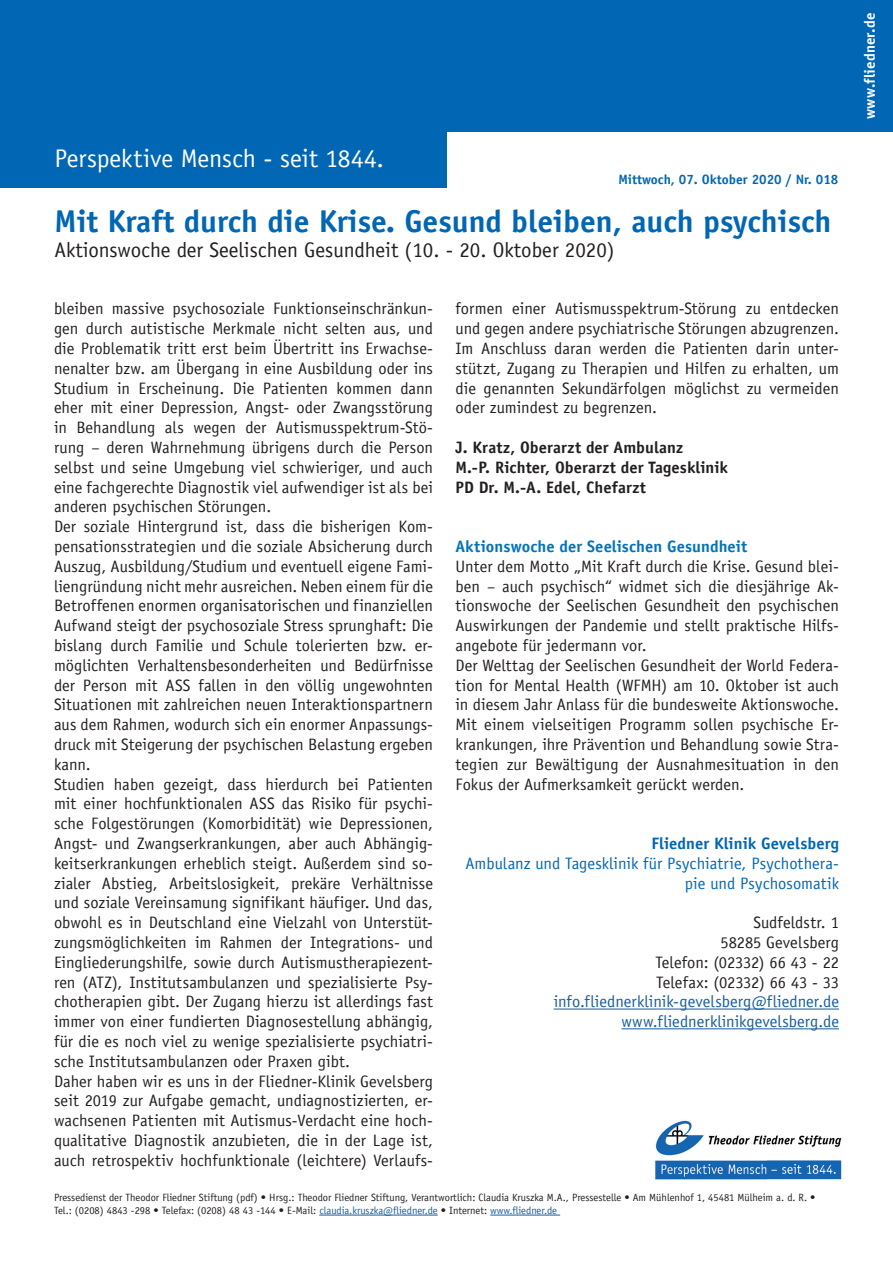
<style>
.page{position:relative;width:893px;height:1263px;background:#fff}
.page>*{position:absolute;margin:0;border:0;box-sizing:border-box;transform-origin:0 0}
.t1{font:700 31.5px "Officina Sans";color:#0166b3}
.t2{font:25.5px "Officina Sans";color:#fff}
.t3{font:21px "Officina Sans";color:#231f20}
.t4{font:16.5px/19.8px "Officina Sans";color:#231f20;text-align:justify}
.t5{font:700 16.5px "Officina Sans";letter-spacing:.005em;color:#231f20}
.t6{font:16.5px "Officina Sans";letter-spacing:.005em;color:#175d9e}
.t7{font:16.5px/19.8px "Officina Sans";color:#0166b3;text-align:right}
.t8{font:700 16.5px "Officina Sans";letter-spacing:.005em;color:#0072bc}
.t9{font:700 16.5px "Officina Sans";letter-spacing:.005em;color:#0166b3}
.t10{font:700 15px "Officina Sans";letter-spacing:.01em;color:#fff}
.t11{font:700 13.5px "Officina Sans";color:#0166b3}
.t12{font:10.5px "Officina Sans";color:#231f20}
.s1{color:#175d9e}
</style>
<div class="page">
<hr style="left:554px;top:1009px;width:285px;height:1px;background:#175d9e">
<hr style="left:621px;top:1028px;width:218px;height:1px;background:#175d9e">
<div style="left:0;top:131px;width:446px;height:57px;background:#0166b3"></div>
<img style="left:655px;top:1120px;width:187px;height:60px">
<hr style="left:319px;top:1215px;width:119px;height:1px;background:#175d9e">
<hr style="left:490px;top:1215px;width:70px;height:1px;background:#175d9e">
<div style="left:0;top:0;width:893px;height:132px;background:#0166b3"></div>
<p class="t2" style="left:54px;top:143px;width:331px">Perspektive Mensch - seit 1844.</p>
<p class="t11" style="left:618px;top:171px;width:222px">Mittwoch, 07. Oktober 2020 / Nr. 018</p>
<p class="t1" style="left:54px;top:201px;width:778px">Mit Kraft durch die Krise. Gesund bleiben, auch psychisch</p>
<p class="t3" style="left:54px;top:237px;width:562px">Aktionswoche der Seelischen Gesundheit (10. - 20. Oktober 2020)</p>
<p class="t4" style="left:54px;top:299px;width:381px">bleiben massive psychosoziale Funktionseinschränkun&shy;gen durch autistische Merkmale nicht selten aus, und die Problematik tritt erst beim Übertritt ins Erwachse&shy;nenalter bzw. am Übergang in eine Ausbildung oder ins Studium in Erscheinung. Die Patienten kommen dann eher mit einer Depression, Angst- oder Zwangsstörung in Behandlung als wegen der Autismusspektrum-Stö&shy;rung – deren Wahrnehmung übrigens durch die Person selbst und seine Umgebung viel schwieriger, und auch eine fachgerechte Diagnostik viel aufwendiger ist als bei anderen psychischen Störungen.</p>
<p class="t4" style="left:54px;top:517px;width:381px">Der soziale Hintergrund ist, dass die bisherigen Kom&shy;pensationsstrategien und die soziale Absicherung durch Auszug, Ausbildung/Studium und eventuell eigene Fami&shy;liengründung nicht mehr ausreichen. Neben einem für die Betroffenen enormen organisatorischen und finanziellen Aufwand steigt der psychosoziale Stress sprunghaft: Die bislang durch Familie und Schule tolerierten bzw. er&shy;möglichten Verhaltensbesonderheiten und Bedürfnisse der Person mit ASS fallen in den völlig ungewohnten Situationen mit zahlreichen neuen Interaktionspartnern aus dem Rahmen, wodurch sich ein enormer Anpassungs&shy;druck mit Steigerung der psychischen Belastung ergeben kann.</p>
<p class="t4" style="left:54px;top:774px;width:381px">Studien haben gezeigt, dass hierdurch bei Patienten mit einer hochfunktionalen ASS das Risiko für psychi&shy;sche Folgestörungen (Komorbidität) wie Depressionen, Angst- und Zwangserkrankungen, aber auch Abhängig&shy;keitserkrankungen erheblich steigt. Außerdem sind so&shy;zialer Abstieg, Arbeitslosigkeit, prekäre Verhältnisse und soziale Vereinsamung signifikant häufiger. Und das, obwohl es in Deutschland eine Vielzahl von Unterstüt&shy;zungsmöglichkeiten im Rahmen der Integrations- und Eingliederungshilfe, sowie durch Autismustherapiezent&shy;ren (ATZ), Institutsambulanzen und spezialisierte Psy&shy;chotherapien gibt. Der Zugang hierzu ist allerdings fast immer von einer fundierten Diagnosestellung abhängig, für die es noch viel zu wenige spezialisierte psychiatri&shy;sche Institutsambulanzen oder Praxen gibt.</p>
<p class="t4" style="left:54px;top:1071px;width:381px">Daher haben wir es uns in der Fliedner-Klinik Gevelsberg seit 2019 zur Aufgabe gemacht, undiagnostizierten, er&shy;wachsenen Patienten mit Autismus-Verdacht eine hoch&shy;qualitative Diagnostik anzubieten, die in der Lage ist, auch retrospektiv hochfunktionale (leichtere) Verlaufs-</p>
<p class="t4" style="left:455px;top:299px;width:385px">formen einer Autismusspektrum-Störung zu entdecken und gegen andere psychiatrische Störungen abzugrenzen.<br>Im Anschluss daran werden die Patienten darin unter&shy;stützt, Zugang zu Therapien und Hilfen zu erhalten, um die genannten Sekundärfolgen möglichst zu vermeiden oder zumindest zu begrenzen.</p>
<p class="t5" style="left:455px;top:437px;width:229px">J. Kratz, Oberarzt der Ambulanz</p>
<p class="t5" style="left:455px;top:457px;width:274px">M.-P. Richter, Oberarzt der Tagesklinik</p>
<p class="t5" style="left:455px;top:477px;width:192px">PD Dr. M.-A. Edel, Chefarzt</p>
<p class="t8" style="left:455px;top:536px;width:293px">Aktionswoche der Seelischen Gesundheit</p>
<p class="t4" style="left:455px;top:556px;width:385px">Unter dem Motto „Mit Kraft durch die Krise. Gesund blei&shy;ben – auch psychisch“ widmet sich die diesjährige Ak&shy;tionswoche der Seelischen Gesundheit den psychischen Auswirkungen der Pandemie und stellt praktische Hilfs&shy;angebote für jedermann vor.</p>
<p class="t4" style="left:455px;top:655px;width:385px">Der Welttag der Seelischen Gesundheit der World Federa&shy;tion for Mental Health (WFMH) am 10. Oktober ist auch in diesem Jahr Anlass für die bundesweite Aktionswoche.<br>Mit einem vielseitigen Programm sollen psychische Er&shy;krankungen, ihre Prävention und Behandlung sowie Stra&shy;tegien zur Bewältigung der Ausnahmesituation in den Fokus der Aufmerksamkeit gerückt werden.</p>
<p class="t9" style="left:651px;top:833px;width:189px">Fliedner Klinik Gevelsberg</p>
<p class="t7" style="left:465px;top:853px;width:375px">Ambulanz und Tagesklinik für Psychiatrie, Psychothera&shy;pie und Psychosomatik</p>
<p class="t4" style="left:753px;top:913px;width:87px">Sudfeldstr. 1</p>
<p class="t4" style="left:720px;top:932px;width:120px">58285 Gevelsberg</p>
<p class="t4" style="left:655px;top:952px;width:185px">Telefon: (02332) 66 43 - 22</p>
<p class="t4" style="left:656px;top:972px;width:184px">Telefax: (02332) 66 43 - 33</p>
<p class="t6" style="left:554px;top:992px;width:287px">info.fliednerklinik-gevelsberg@fliedner.de</p>
<p class="t6" style="left:621px;top:1011px;width:219px">www.fliednerklinikgevelsberg.de</p>
<p class="t12" style="left:54px;top:1191px;width:763px">Pressedienst der Theodor Fliedner Stiftung (pdf) • Hrsg.: Theodor Fliedner Stiftung, Verantwortlich: Claudia Kruszka M.A., Pressestelle • Am Mühlenhof 1, 45481 Mülheim a. d. R. •</p>
<p class="t12" style="left:54px;top:1204px;width:504px">Tel.: (0208) 4843 -298 • Telefax: (0208) 48 43 -144 • E-Mail: <span class="s1">claudia.kruszka@fliedner.de</span> • Internet: <span class="s1">www.fliedner.de</span></p>
<p class="t10" style="left:860px;top:119px;width:108px;rotate:-90deg">www.fliedner.de</p>
</div>
